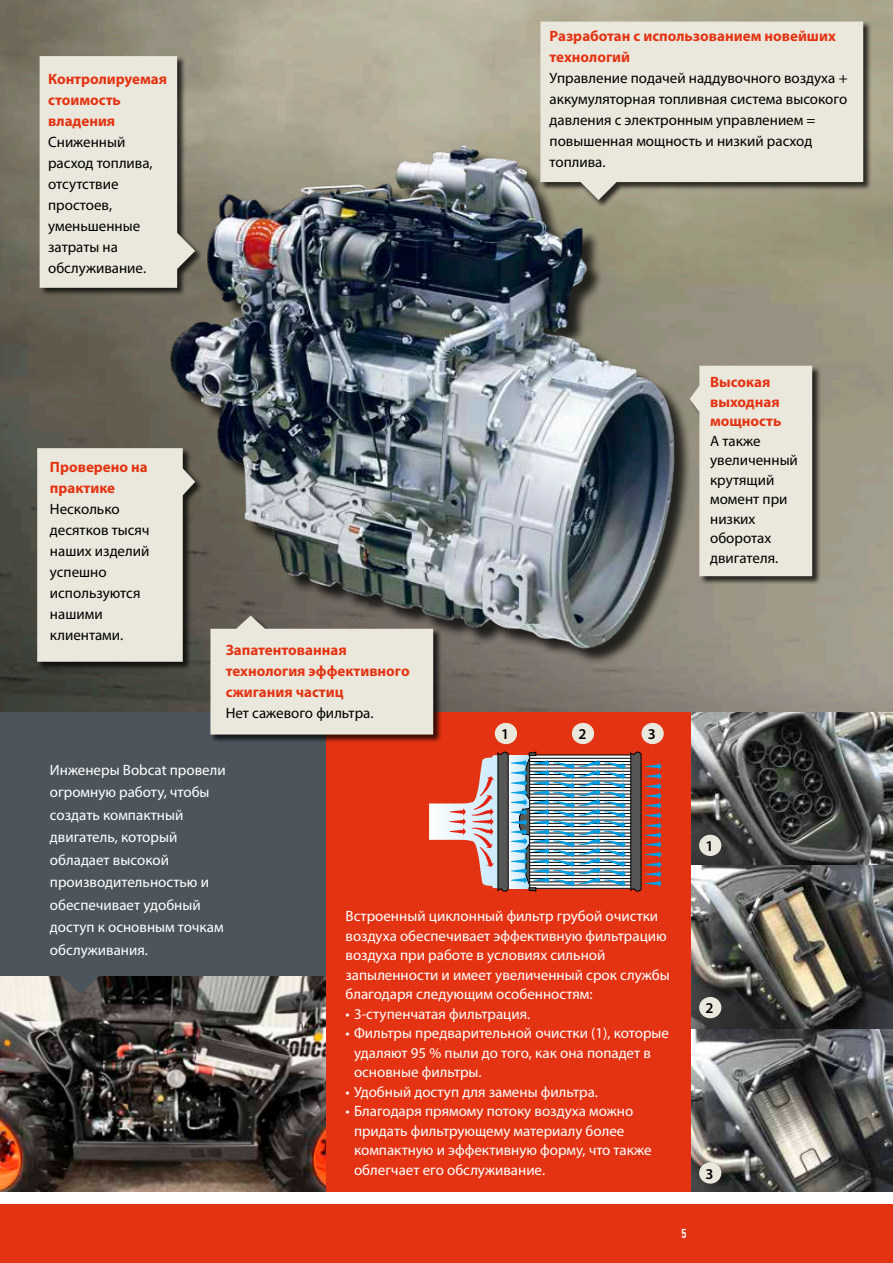
<style>
.page{position:relative;width:893px;height:1263px;background:#fff}
.page>*{position:absolute;margin:0;border:0;box-sizing:border-box;transform-origin:0 0}
.t1{font:15px/19.5px "Myriad Pro";color:#fff}
.t2{font:15px/21px "Myriad Pro";color:#000}
.t3{font:700 15px/21px "Myriad Pro";color:#e43312}
.t4{font:600 15px "Myriad Pro";color:#000}
.t5{font:700 condensed 12.75px "DIN Pro";color:#fff}
</style>
<div class="page">
<div style="left:0;top:1204px;width:893px;height:59px;background:#e43312"></div>
<img style="left:0;top:0;width:893px;height:713px">
<div style="left:0;top:713px;width:333px;height:479px;background:#4c555c"></div>
<img style="left:140px;top:105px;width:577px;height:574px">
<img style="left:0;top:976px;width:326px;height:216px">
<div style="left:690px;top:365px;width:131px;height:220px;background:#000;opacity:.75"></div>
<svg style="left:690px;top:366px;width:122px;height:210px;background:#e3e1d4"></svg>
<div style="left:37px;top:448px;width:166px;height:222px;background:#000;opacity:.75"></div>
<svg style="left:37px;top:448px;width:158px;height:214px;background:#dddbcf"></svg>
<div style="left:326px;top:713px;width:567px;height:479px;background:#e43312"></div>
<svg style="left:429px;top:751px;width:233px;height:141px"></svg>
<div style="left:495px;top:723px;width:22px;height:21px;background:#eae8dc;border-radius:50%"></div>
<div style="left:641px;top:723px;width:23px;height:21px;background:#eae8dc;border-radius:50%"></div>
<div style="left:572px;top:723px;width:22px;height:21px;background:#eae8dc;border-radius:50%"></div>
<img style="left:691px;top:713px;width:202px;height:479px">
<div style="left:699px;top:835px;width:22px;height:21px;background:#eae8dc;border-radius:50%"></div>
<div style="left:699px;top:1162px;width:22px;height:22px;background:#eae8dc;border-radius:50%"></div>
<div style="left:699px;top:997px;width:22px;height:21px;background:#eae8dc;border-radius:50%"></div>
<div style="left:210px;top:616px;width:232px;height:127px;background:#000;opacity:.75"></div>
<svg style="left:210px;top:615px;width:223px;height:119px;background:#dbd9cd"></svg>
<svg style="left:63px;top:976px;width:36px;height:18px"></svg>
<div style="left:540px;top:21px;width:332px;height:188px;background:#000;opacity:.75"></div>
<svg style="left:540px;top:22px;width:323px;height:178px;background:#dfddd0"></svg>
<div style="left:39px;top:56px;width:165px;height:241px;background:#000;opacity:.75"></div>
<svg style="left:40px;top:56px;width:155px;height:232px;background:#dddace"></svg>
<p class="t3" style="left:48px;top:68px;width:121px">Контролируемая стоимость владения</p>
<p class="t2" style="left:48px;top:132px;width:106px">Сниженный расход топлива, отсутствие простоев, уменьшенные затраты на обслуживание.</p>
<p class="t3" style="left:50px;top:456px;width:99px">Проверено на практике</p>
<p class="t2" style="left:50px;top:498px;width:101px">Несколько десятков тысяч наших изделий успешно используются нашими клиентами.</p>
<p class="t3" style="left:226px;top:639px;width:185px">Запатентованная технология эффективного сжигания частиц</p>
<p class="t2" style="left:226px;top:702px;width:149px">Нет сажевого фильтра.</p>
<p class="t3" style="left:550px;top:25px;width:288px">Разработан с использованием новейших технологий</p>
<p class="t2" style="left:550px;top:68px;width:299px">Управление подачей наддувочного воздуха + аккумуляторная топливная система высокого давления с электронным управлением = повышенная мощность и низкий расход топлива.</p>
<p class="t3" style="left:710px;top:372px;width:73px;line-height:19.5px">Высокая выходная мощность</p>
<p class="t2" style="left:710px;top:431px;width:89px;line-height:19.5px">А также увеличенный крутящий момент при низких оборотах двигателя.</p>
<p class="t4" style="left:501px;top:724px;width:10px">1</p>
<p class="t4" style="left:578px;top:724px;width:10px">2</p>
<p class="t4" style="left:648px;top:724px;width:10px">3</p>
<p class="t1" style="left:50px;top:758px;width:177px;line-height:22.5px">Инженеры Bobcat провели огромную работу, чтобы создать компактный двигатель, который обладает высокой производительностью и обеспечивает удобный доступ к основным точкам обслуживания.</p>
<p class="t4" style="left:706px;top:836px;width:10px">1</p>
<p class="t1" style="left:345px;top:906px;width:326px">Встроенный циклонный фильтр грубой очистки воздуха обеспечивает эффективную фильтрацию воздуха при работе в условиях сильной запыленности и имеет увеличенный срок службы благодаря следующим особенностям:</p>
<p class="t1" style="left:345px;top:1003px;width:186px">• 3-ступенчатая фильтрация.</p>
<p class="t1" style="left:354px;top:1023px;width:317px;text-indent:-9px">• Фильтры предварительной очистки (1), которые удаляют 95 % пыли до того, как она попадет в основные фильтры.</p>
<p class="t1" style="left:345px;top:1081px;width:254px">• Удобный доступ для замены фильтра.</p>
<p class="t1" style="left:354px;top:1101px;width:299px;text-indent:-9px">• Благодаря прямому потоку воздуха можно придать фильтрующему материалу более компактную и эффективную форму, что также облегчает его обслуживание.</p>
<p class="t4" style="left:706px;top:999px;width:10px">2</p>
<p class="t4" style="left:706px;top:1164px;width:10px">3</p>
<p class="t5" style="left:681px;top:1224px;width:7px">5</p>
</div>
